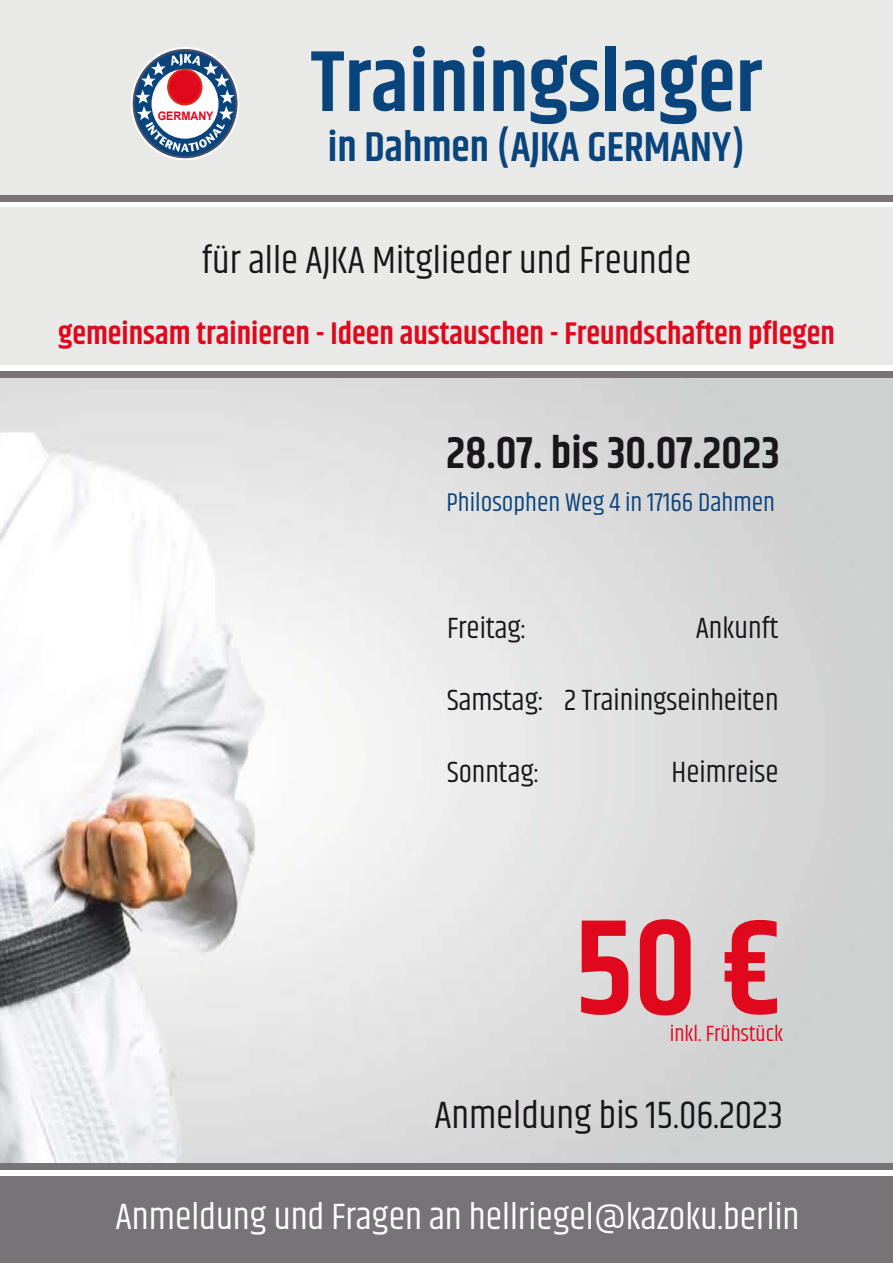
<style>
.page{position:relative;width:893px;height:1263px;background:#fff}
.page>*{position:absolute;margin:0;border:0;box-sizing:border-box;transform-origin:0 0}
.t1{font:600 136.5px "Khand";color:#e0081d}
.t2{font:600 87px "Khand";color:#0a447c}
.t3{font:600 45px "Khand";color:#1a171b}
.t4{font:600 42px "Khand";color:#0a447c}
.t5{font:39px "Khand";color:#1a171b}
.t6{font:37.5px "Khand";color:#fff}
.t7{font:600 31.5px "Khand";color:#e0081d}
.t8{font:30px "Khand";color:#1a171b}
.t9{font:26.25px "Khand";color:#0a447c}
.t10{font:22.5px "Khand";color:#e0081d}
.t11{font:700 11.7px "Arial";letter-spacing:-.005em;color:#e0081d;scale:.93 1}
</style>
<div class="page">
<img style="left:0;top:377px;width:893px;height:786px">
<div style="left:0;top:1169px;width:893px;height:94px;background:#777376"></div>
<div style="left:0;top:1169px;width:893px;height:6px;background:#fff"></div>
<div style="left:0;top:1163px;width:893px;height:6px;background:#777376"></div>
<div style="left:0;top:0;width:893px;height:368px;background:#e9eae8"></div>
<div style="left:0;top:365px;width:893px;height:6px;background:#fff"></div>
<div style="left:0;top:371px;width:893px;height:6px;background:#777376"></div>
<div style="left:0;top:200px;width:893px;height:6px;background:#fff"></div>
<div style="left:0;top:196px;width:893px;height:6px;background:#777376"></div>
<svg style="left:131px;top:47px;width:108px;height:113px"></svg>
<svg style="left:132px;top:54px;width:106px;height:98px"></svg>
<div style="left:168px;top:70px;width:33px;height:34px;background:#e0081d;border-radius:50%"></div>
<div style="left:167px;top:69px;width:35px;height:36px;border:2px solid #dc2c1c;border-radius:50%"></div>
<p class="t11" style="left:158px;top:107px;width:61px">GERMANY</p>
<h2 class="t2" style="left:311px;top:24px;width:453px">Trainingslager</h2>
<h3 class="t4" style="left:328px;top:119px;width:419px">in Dahmen (AJKA GERMANY)</h3>
<h3 class="t5" style="left:202px;top:237px;width:491px">für alle AJKA Mitglieder und Freunde</h3>
<p class="t7" style="left:58px;top:312px;width:778px">gemeinsam trainieren - Ideen austauschen - Freundschaften pflegen</p>
<h3 class="t3" style="left:446px;top:423px;width:335px">28.07. bis 30.07.2023</h3>
<p class="t9" style="left:446px;top:486px;width:330px">Philosophen Weg 4 in 17166 Dahmen</p>
<p class="t8" style="left:447px;top:610px;width:81px">Freitag:</p>
<p class="t8" style="left:696px;top:610px;width:84px">Ankunft</p>
<p class="t8" style="left:447px;top:682px;width:99px">Samstag:</p>
<p class="t8" style="left:564px;top:682px;width:216px">2 Trainingseinheiten</p>
<p class="t8" style="left:447px;top:754px;width:94px">Sonntag:</p>
<p class="t8" style="left:672px;top:754px;width:108px">Heimreise</p>
<h1 class="t1" style="left:575px;top:878px;width:210px">50 €</h1>
<p class="t10" style="left:670px;top:1020px;width:115px">inkl. Frühstück</p>
<h3 class="t5" style="left:434px;top:1092px;width:350px">Anmeldung bis 15.06.2023</h3>
<p class="t6" style="left:116px;top:1194px;width:685px">Anmeldung und Fragen an hellriegel@kazoku.berlin</p>
</div>
